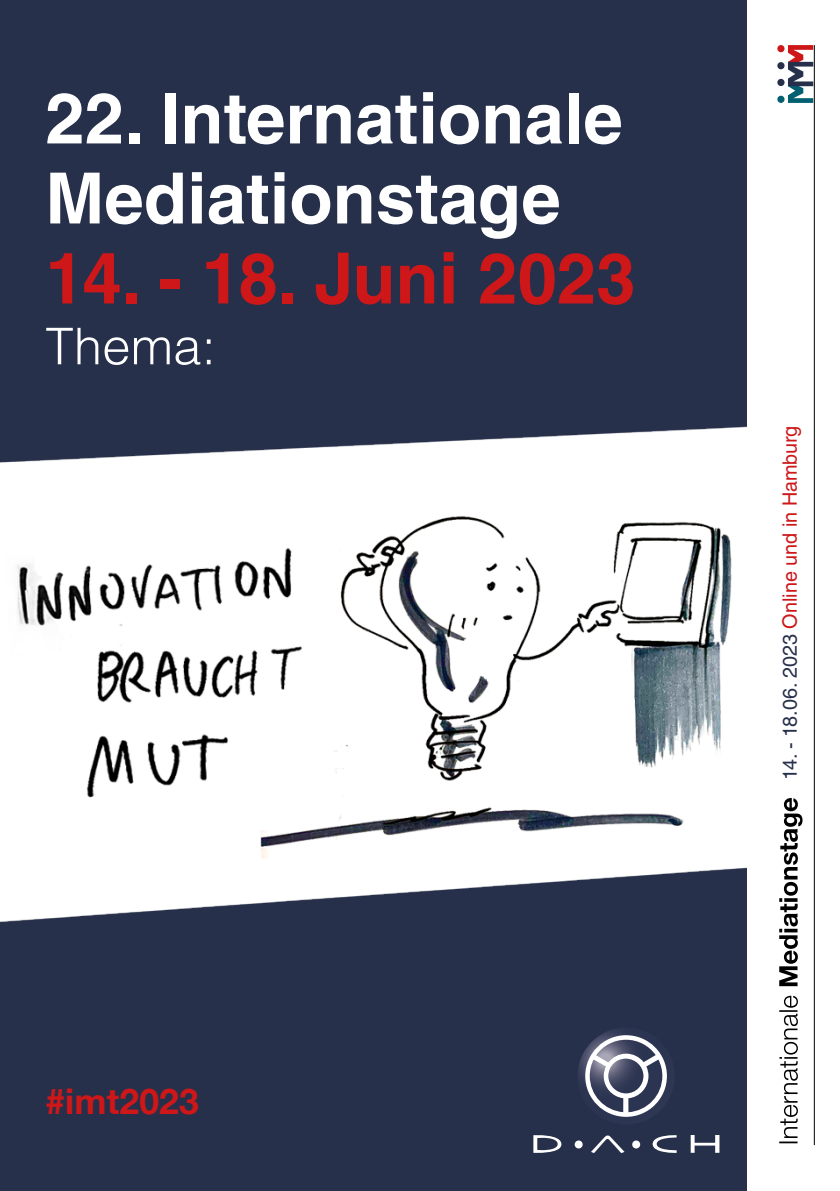
<style>
.page{position:relative;width:840px;height:1191px;background:#fff}
.page>*{position:absolute;margin:0;border:0;box-sizing:border-box;transform-origin:0 0}
.t1{font:700 70.8px/80px "Helvetica LT Std";color:#fff}
.t2{font:700 70.8px "Helvetica LT Std";color:#cd1719}
.t3{font:300 50.6px "Helvetica";letter-spacing:.005em;color:#fff}
.t4{font:700 35.4px "Helvetica Neue";letter-spacing:.005em;color:#cd1719}
.t5{font:19.8px "Helvetica LT Std";color:#cd1719}
.s1{color:#27304a}
</style>
<div class="page">
<div style="left:0;top:0;width:747px;height:1191px;background:#27304a"></div>
<img style="left:0;top:426px;width:747px;height:497px">
<img style="left:578px;top:1029px;width:89px;height:88px">
<img style="left:585px;top:1035px;width:81px;height:81px">
<svg style="left:631px;top:1140px;width:8px;height:8px"></svg>
<div style="left:574px;top:1140px;width:8px;height:8px;background:#fff;border-radius:50%"></div>
<svg style="left:533px;top:1135px;width:28px;height:18px"></svg>
<svg style="left:591px;top:1135px;width:33px;height:18px"></svg>
<svg style="left:652px;top:1135px;width:24px;height:18px"></svg>
<svg style="left:690px;top:1135px;width:29px;height:17px"></svg>
<svg style="left:776px;top:45px;width:8px;height:7px"></svg>
<svg style="left:776px;top:96px;width:8px;height:7px"></svg>
<svg style="left:788px;top:45px;width:24px;height:58px"></svg>
<svg style="left:776px;top:62px;width:8px;height:7px"></svg>
<svg style="left:776px;top:79px;width:8px;height:7px"></svg>
<hr style="left:813px;top:45px;width:1px;height:1100px;background:#000">
<svg style="left:779px;top:798px;width:23px;height:345px"></svg>
<h1 class="t1" style="left:45px;top:77px;width:578px">22. Internationale<br>Mediationstage</h1>
<h1 class="t2" style="left:45px;top:235px;width:591px">14. - 18. Juni 2023</h1>
<h2 class="t3" style="left:45px;top:303px;width:172px">Thema:</h2>
<h3 class="t4" style="left:45px;top:1074px;width:155px">#imt2023</h3>
<p class="t5" style="left:778px;top:780px;width:356px;rotate:-90deg"><span class="s1">14. - 18.06. 2023</span> Online und in Hamburg</p>
</div>
